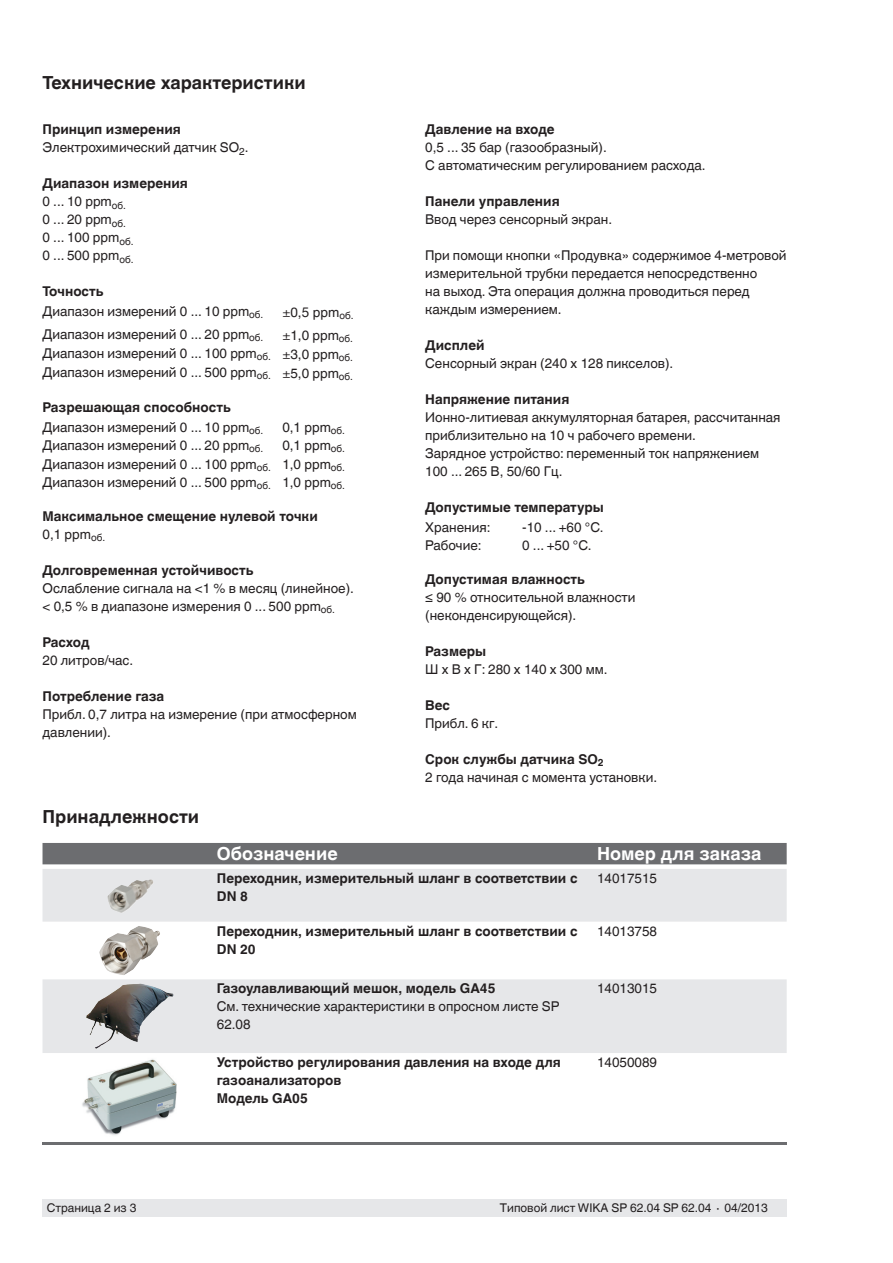
<style>
.page{position:relative;width:893px;height:1263px;background:#fff}
.page>*{position:absolute;margin:0;border:0;box-sizing:border-box;transform-origin:0 0}
.t1{font:700 18px "Helvetica World";color:#231f20}
.t2{font:700 18px "Helvetica World";color:#fff}
.t3{font:13.5px/18px "Helvetica World";color:#231f20}
.t4{font:700 13.5px/18px "Helvetica World";color:#231f20}
.t5{font:13.5px "Helvetica Neue";color:#231f20}
.t6{font:12px "Helvetica World";color:#231f20}
.s1{font-weight:700}
.s2{font-family:"Helvetica World"}
.s3{font-family:"Helvetica Neue"}
.s4{font-weight:400}
</style>
<div class="page">
<div style="left:43px;top:1199px;width:744px;height:17px;background:#e6e7e9"></div>
<div style="left:43px;top:843px;width:744px;height:21px;background:#6c6d70"></div>
<svg style="left:43px;top:869px;width:744px;height:184px;fill:#e6e7e9"></svg>
<hr style="left:43px;top:1142px;width:170px;height:3px;background:#6c6d70">
<hr style="left:213px;top:1142px;width:380px;height:3px;background:#6c6d70">
<hr style="left:593px;top:1142px;width:194px;height:3px;background:#6c6d70">
<img style="left:107px;top:879px;width:44px;height:33px">
<img style="left:99px;top:926px;width:39px;height:36px">
<img style="left:86px;top:984px;width:54px;height:41px">
<img style="left:82px;top:1059px;width:95px;height:76px">
<h1 class="t1" style="left:43px;top:73px;width:265px">Технические характеристики</h1>
<p class="t3" style="left:43px;top:121px;width:208px"><span class="s1">Принцип измерения<br></span>Электрохимический датчик SO<sub>2</sub>.</p>
<p class="t3" style="left:43px;top:175px;width:147px"><span class="s1">Диапазон измерения<br></span>0 ... 10 ppm<sub>об.<br></sub>0 ... 20 ppm<sub>об.<br></sub>0 ... 100 ppm<sub>об.<br></sub>0 ... 500 ppm<sub>об.</sub></p>
<p class="t3" style="left:43px;top:282px;width:222px;line-height:20px"><span class="s1">Точность<br></span>Диапазон измерений 0 ... 10 ppm<sub>об.</sub></p>
<p class="t5" style="left:282px;top:304px;width:73px">±0,5 <span class="s2">ppm</span><sub>об.</sub></p>
<p class="t3" style="left:43px;top:325px;width:222px">Диапазон измерений 0 ... 20 ppm<sub>об.</sub></p>
<p class="t3" style="left:43px;top:326px;width:312px;line-height:18.6px;text-align:justify;text-indent:240px"><span class="s3">±</span>1,0 ppm<sub>об.<br></sub>Диапазон измерений 0 ... 100 ppm<sub>об.</sub> <span class="s3">±</span>3,0 ppm<sub>об.<br></sub>Диапазон измерений 0 ... 500 ppm<sub>об.</sub> <span class="s3">±</span>5,0 ppm<sub>об.</sub></p>
<p class="t3" style="left:43px;top:398px;width:222px;line-height:20px"><span class="s1">Разрешающая способность<br></span>Диапазон измерений 0 ... 10 ppm<sub>об.</sub></p>
<p class="t3" style="left:282px;top:418px;width:64px">0,1 ppm<sub>об.</sub></p>
<p class="t3" style="left:43px;top:437px;width:222px">Диапазон измерений 0 ... 20 ppm<sub>об.</sub></p>
<p class="t3" style="left:43px;top:437px;width:304px;text-align:justify;text-indent:240px">0,1 ppm<sub>об.<br></sub>Диапазон измерений 0 ... 100 ppm<sub>об.</sub> 1,0 ppm<sub>об.<br></sub>Диапазон измерений 0 ... 500 ppm<sub>об.</sub> 1,0 ppm<sub>об.</sub></p>
<p class="t4" style="left:43px;top:507px;width:277px">Максимальное смещение нулевой точки<br><span class="s4">0,1 ppm</span><sub>об.</sub></p>
<p class="t4" style="left:43px;top:561px;width:212px">Долговременная устойчивость</p>
<p class="t3" style="left:43px;top:579px;width:313px">Ослабление сигнала на &lt;1 % в месяц (линейное). &lt; 0,5 % в диапазоне измерения 0 ... 500 ppm<sub>об.</sub></p>
<p class="t4" style="left:43px;top:633px;width:49px">Расход</p>
<p class="t3" style="left:43px;top:651px;width:92px">20 литров/час.</p>
<p class="t4" style="left:43px;top:687px;width:123px">Потребление газа</p>
<p class="t3" style="left:43px;top:705px;width:316px">Прибл. 0,7 литра на измерение (при атмосферном давлении).</p>
<h1 class="t1" style="left:43px;top:807px;width:158px">Принадлежности</h1>
<p class="t4" style="left:425px;top:120px;width:131px">Давление на входе</p>
<p class="t3" style="left:425px;top:138px;width:282px">0,5 ... 35 бар (газообразный).<br>С автоматическим регулированием расхода.</p>
<p class="t4" style="left:425px;top:192px;width:136px">Панели управления</p>
<p class="t3" style="left:425px;top:210px;width:188px">Ввод через сенсорный экран.</p>
<p class="t3" style="left:425px;top:246px;width:363px">При помощи кнопки «Продувка» содержимое 4-метровой измерительной трубки передается непосредственно<br>на выход. Эта операция должна проводиться перед каждым измерением.</p>
<p class="t4" style="left:425px;top:336px;width:61px">Дисплей</p>
<p class="t3" style="left:425px;top:354px;width:250px">Сенсорный экран (240 x 128 пикселов).</p>
<p class="t4" style="left:425px;top:390px;width:146px">Напряжение питания</p>
<p class="t3" style="left:425px;top:408px;width:357px">Ионно-литиевая аккумуляторная батарея, рассчитанная приблизительно на 10 ч рабочего времени.<br>Зарядное устройство: переменный ток напряжением 100 ... 265 В, 50/60 Гц.</p>
<p class="t4" style="left:425px;top:498px;width:180px">Допустимые температуры</p>
<p class="t3" style="left:425px;top:518px;width:67px">Хранения:</p>
<p class="t3" style="left:522px;top:518px;width:83px">-10 ... +60 °C.</p>
<p class="t3" style="left:425px;top:536px;width:58px">Рабочие:</p>
<p class="t3" style="left:522px;top:536px;width:71px">0 ... +50 °C.</p>
<p class="t4" style="left:425px;top:570px;width:161px">Допустимая влажность</p>
<p class="t3" style="left:425px;top:588px;width:212px">≤ 90 % относительной влажности (неконденсирующейся).</p>
<p class="t4" style="left:425px;top:642px;width:63px">Размеры</p>
<p class="t3" style="left:425px;top:660px;width:184px">Ш x В x Г: 280 x 140 x 300 мм.</p>
<p class="t4" style="left:425px;top:696px;width:26px">Вес</p>
<p class="t3" style="left:425px;top:714px;width:74px">Прибл. 6 кг.</p>
<p class="t3" style="left:425px;top:750px;width:233px"><span class="s1">Срок службы датчика SO</span><sub>2<br></sub>2 года начиная с момента установки.</p>
<h1 class="t2" style="left:217px;top:843px;width:122px">Обозначение</h1>
<h1 class="t2" style="left:597px;top:843px;width:166px">Номер для заказа</h1>
<p class="t4" style="left:217px;top:869px;width:362px">Переходник, измерительный шланг в соответствии с<br>DN 8</p>
<p class="t3" style="left:597px;top:869px;width:62px">14017515</p>
<p class="t4" style="left:217px;top:922px;width:362px">Переходник, измерительный шланг в соответствии с<br>DN 20</p>
<p class="t3" style="left:597px;top:922px;width:62px">14013758</p>
<p class="t4" style="left:217px;top:980px;width:280px">Газоулавливающий мешок, модель GA45</p>
<p class="t3" style="left:217px;top:998px;width:344px">См. технические характеристики в опросном листе SP<br>62.08</p>
<p class="t3" style="left:597px;top:980px;width:62px">14013015</p>
<p class="t4" style="left:217px;top:1053px;width:346px">Устройство регулирования давления на входе для газоанализаторов<br>Модель GA05</p>
<p class="t3" style="left:597px;top:1053px;width:62px">14050089</p>
<p class="t6" style="left:47px;top:1201px;width:91px">Страница 2 из 3</p>
<p class="t6" style="left:500px;top:1201px;width:269px">Типовой лист WIKA SP 62.04 SP 62.04 ∙ 04/2013</p>
</div>
